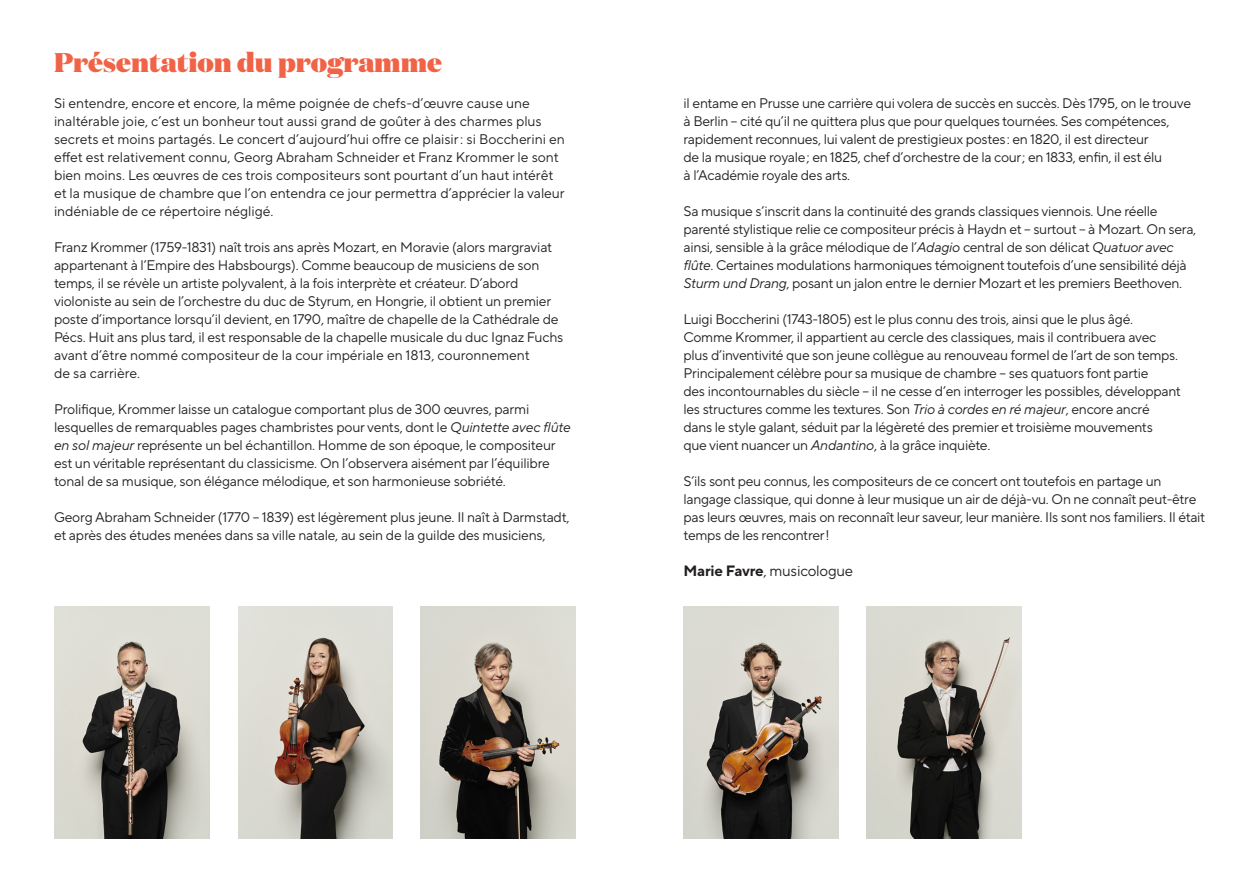
<style>
.page{position:relative;width:1259px;height:893px;background:#fff}
.page>*{position:absolute;margin:0;border:0;box-sizing:border-box;transform-origin:0 0}
.t1{font:900 27px "Domaine Display";color:#f16346}
.t2{font:15px "TT Norms Pro";letter-spacing:-.015em;color:#231f20}
.t3{font:13.95px/18px "TT Norms Pro";letter-spacing:-.02em;color:#231f20}
.t4{font:13.95px/18px "TT Norms Pro";color:#231f20}
.s1{font-style:italic}
.s2{font-weight:700}
</style>
<div class="page">
<img style="left:421px;top:607px;width:154px;height:232px">
<img style="left:683px;top:607px;width:155px;height:232px">
<img style="left:238px;top:607px;width:154px;height:232px">
<img style="left:54px;top:607px;width:156px;height:232px">
<img style="left:867px;top:607px;width:154px;height:232px">
<h1 class="t1" style="left:54px;top:44px;width:389px">Présentation du programme</h1>
<p class="t4" style="left:54px;top:94px;width:512px">Si entendre, encore et encore, la même poignée de chefs-d’œuvre cause une inaltérable joie, c’est un bonheur tout aussi grand de goûter à des charmes plus secrets et moins partagés. Le concert d’aujourd’hui offre ce plaisir: si Boccherini en effet est relativement connu, Georg Abraham Schneider et Franz Krommer le sont bien moins. Les œuvres de ces trois compositeurs sont pourtant d’un haut intérêt et la musique de chambre que l’on entendra ce jour permettra d’apprécier la valeur indéniable de ce répertoire négligé.</p>
<p class="t3" style="left:54px;top:238px;width:511px">Franz Krommer (1759-1831) naît trois ans après Mozart, en Moravie (alors margraviat appartenant à l’Empire des Habsbourgs). Comme beaucoup de musiciens de son temps, il se révèle un artiste polyvalent, à la fois interprète et créateur. D’abord violoniste au sein de l’orchestre du duc de Styrum, en Hongrie, il obtient un premier poste d’importance lorsqu’il devient, en 1790, maître de chapelle de la Cathédrale de Pécs. Huit ans plus tard, il est responsable de la chapelle musicale du duc Ignaz Fuchs avant d’être nommé compositeur de la cour impériale en 1813, couronnement<br>de sa carrière.</p>
<p class="t3" style="left:54px;top:400px;width:518px">Prolifique, Krommer laisse un catalogue comportant plus de 300 œuvres, parmi lesquelles de remarquables pages chambristes pour vents, dont le <span class="s1">Quintette avec flûte en sol majeur</span> représente un bel échantillon. Homme de son époque, le compositeur est un véritable représentant du classicisme. On l’observera aisément par l’équilibre tonal de sa musique, son élégance mélodique, et son harmonieuse sobriété.</p>
<p class="t3" style="left:54px;top:508px;width:517px">Georg Abraham Schneider (1770 – 1839) est légèrement plus jeune. Il naît à Darmstadt, et après des études menées dans sa ville natale, au sein de la guilde des musiciens,</p>
<p class="t3" style="left:683px;top:94px;width:509px">il entame en Prusse une carrière qui volera de succès en succès. Dès 1795, on le trouve à Berlin – cité qu’il ne quittera plus que pour quelques tournées. Ses compétences, rapidement reconnues, lui valent de prestigieux postes: en 1820, il est directeur<br>de la musique royale; en 1825, chef d’orchestre de la cour; en 1833, enfin, il est élu<br>à l’Académie royale des arts.</p>
<p class="t3" style="left:683px;top:202px;width:514px">Sa musique s’inscrit dans la continuité des grands classiques viennois. Une réelle parenté stylistique relie ce compositeur précis à Haydn et – surtout – à Mozart. On sera, ainsi, sensible à la grâce mélodique de l’<span class="s1">Adagio</span> central de son délicat <span class="s1">Quatuor avec flûte</span>. Certaines modulations harmoniques témoignent toutefois d’une sensibilité déjà <span class="s1">Sturm und Drang</span>, posant un jalon entre le dernier Mozart et les premiers Beethoven.</p>
<p class="t3" style="left:683px;top:310px;width:499px">Luigi Boccherini (1743-1805) est le plus connu des trois, ainsi que le plus âgé.<br>Comme Krommer, il appartient au cercle des classiques, mais il contribuera avec plus d’inventivité que son jeune collègue au renouveau formel de l’art de son temps.<br>Principalement célèbre pour sa musique de chambre – ses quatuors font partie<br>des incontournables du siècle – il ne cesse d’en interroger les possibles, développant les structures comme les textures. Son <span class="s1">Trio à cordes en ré majeur</span>, encore ancré dans le style galant, séduit par la légèreté des premier et troisième mouvements<br>que vient nuancer un <span class="s1">Andantino</span>, à la grâce inquiète.</p>
<p class="t3" style="left:683px;top:472px;width:523px">S’ils sont peu connus, les compositeurs de ce concert ont toutefois en partage un langage classique, qui donne à leur musique un air de déjà-vu. On ne connaît peut-être pas leurs œuvres, mais on reconnaît leur saveur, leur manière. Ils sont nos familiers. Il était temps de les rencontrer!</p>
<p class="t2" style="left:683px;top:560px;width:171px"><span class="s2">Marie Favre</span>, musicologue</p>
</div>
